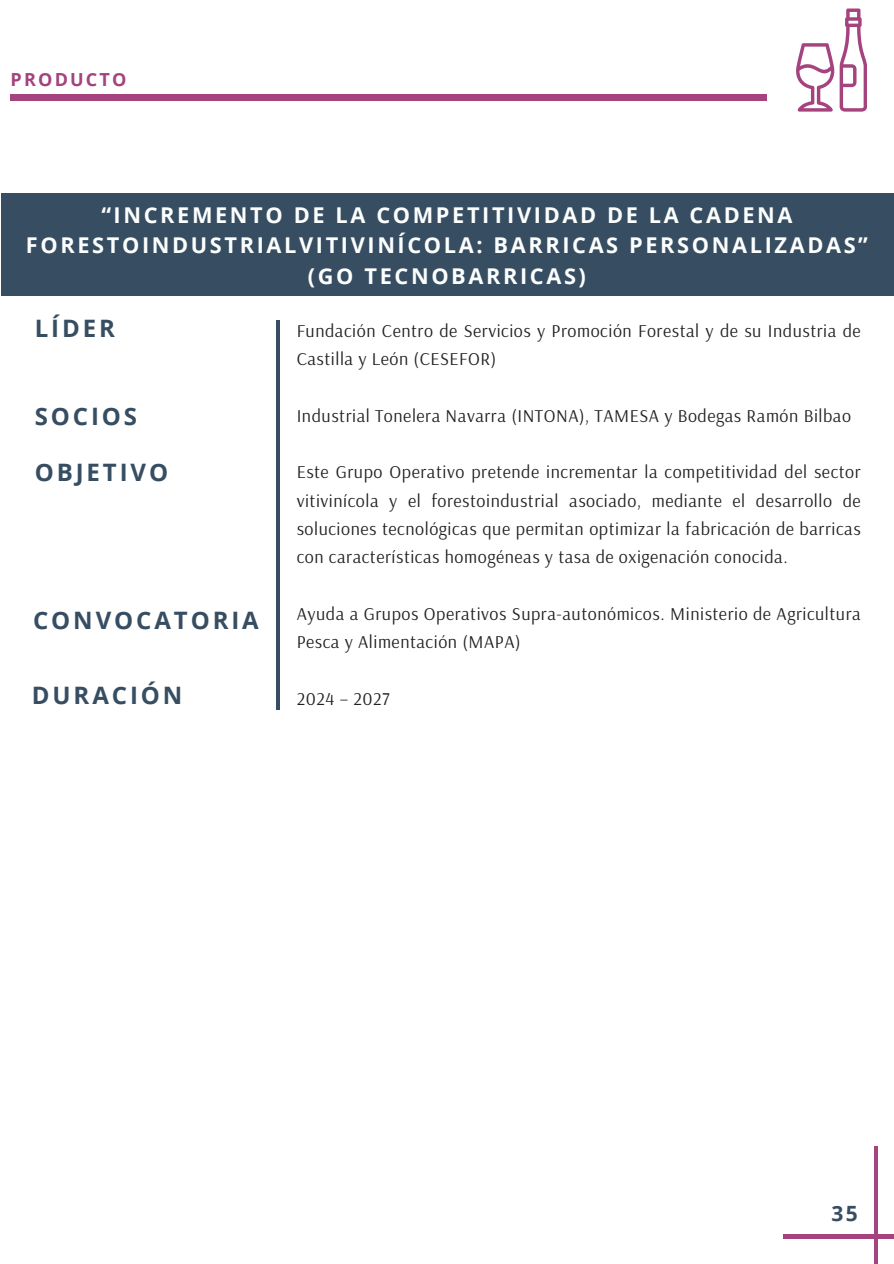
<style>
.page{position:relative;width:894px;height:1264px;background:#fff}
.page>*{position:absolute;margin:0;border:0;box-sizing:border-box;transform-origin:0 0}
.t1{font:700 24px "Open Sans";letter-spacing:.12em;color:#364d62}
.t2{font:700 21.75px/30.5px "Open Sans";letter-spacing:.12em;color:#fcfefd;text-align:center}
.t3{font:700 21px "Open Sans";color:#364d62}
.t4{font:18px/28.3px "Arsenal";letter-spacing:.03em;color:#222}
.t5{font:700 18px "Open Sans";letter-spacing:.12em;color:#a4437d}
</style>
<div class="page">
<svg style="left:873px;top:1146px;width:4px;height:117px"></svg>
<hr style="left:783px;top:1234px;width:110px;height:4px;background:#a4437d">
<div style="left:11px;top:95px;width:755px;height:5px;background:#a4437d"></div>
<svg style="left:796px;top:9px;width:70px;height:103px"></svg>
<div style="left:1px;top:194px;width:892px;height:102px;background:#364d62"></div>
<hr style="left:276px;top:320px;width:3px;height:389px;background:#364d62">
<h2 class="t5" style="left:11px;top:66px;width:117px">PRODUCTO</h2>
<p class="t2" style="left:26px;top:199px;width:843px">“INCREMENTO DE LA COMPETITIVIDAD DE LA CADENA<br>FORESTOINDUSTRIALVITIVINÍCOLA: BARRICAS PERSONALIZADAS” (GO TECNOBARRICAS)</p>
<h1 class="t4" style="left:296px;top:316px;width:565px">Fundación Centro de Servicios y Promoción Forestal y de su Industria de<br>Castilla y León (CESEFOR)</h1>
<h1 class="t4" style="left:296px;top:401px;width:555px">Industrial Tonelera Navarra (INTONA), TAMESA y Bodegas Ramón Bilbao</h1>
<h1 class="t4" style="left:296px;top:457px;width:565px;text-align:justify">Este Grupo Operativo pretende incrementar la competitividad del sector vitivinícola y el forestoindustrial asociado, mediante el desarrollo de soluciones tecnológicas que permitan optimizar la fabricación de barricas con características homogéneas y tasa de oxigenación conocida.</h1>
<p class="t4" style="left:296px;top:599px;width:565px">Ayuda a Grupos Operativos Supra-autonómicos. Ministerio de Agricultura<br>Pesca y Alimentación (MAPA)</p>
<h1 class="t4" style="left:296px;top:684px;width:95px">2024 – 2027</h1>
<h1 class="t1" style="left:35px;top:311px;width:82px">LÍDER</h1>
<h1 class="t1" style="left:35px;top:399px;width:104px">SOCIOS</h1>
<p class="t1" style="left:35px;top:455px;width:135px">OBJETIVO</p>
<p class="t1" style="left:33px;top:603px;width:227px">CONVOCATORIA</p>
<p class="t1" style="left:32px;top:678px;width:152px">DURACIÓN</p>
<p class="t3" style="left:831px;top:1198px;width:28px">35</p>
</div>
